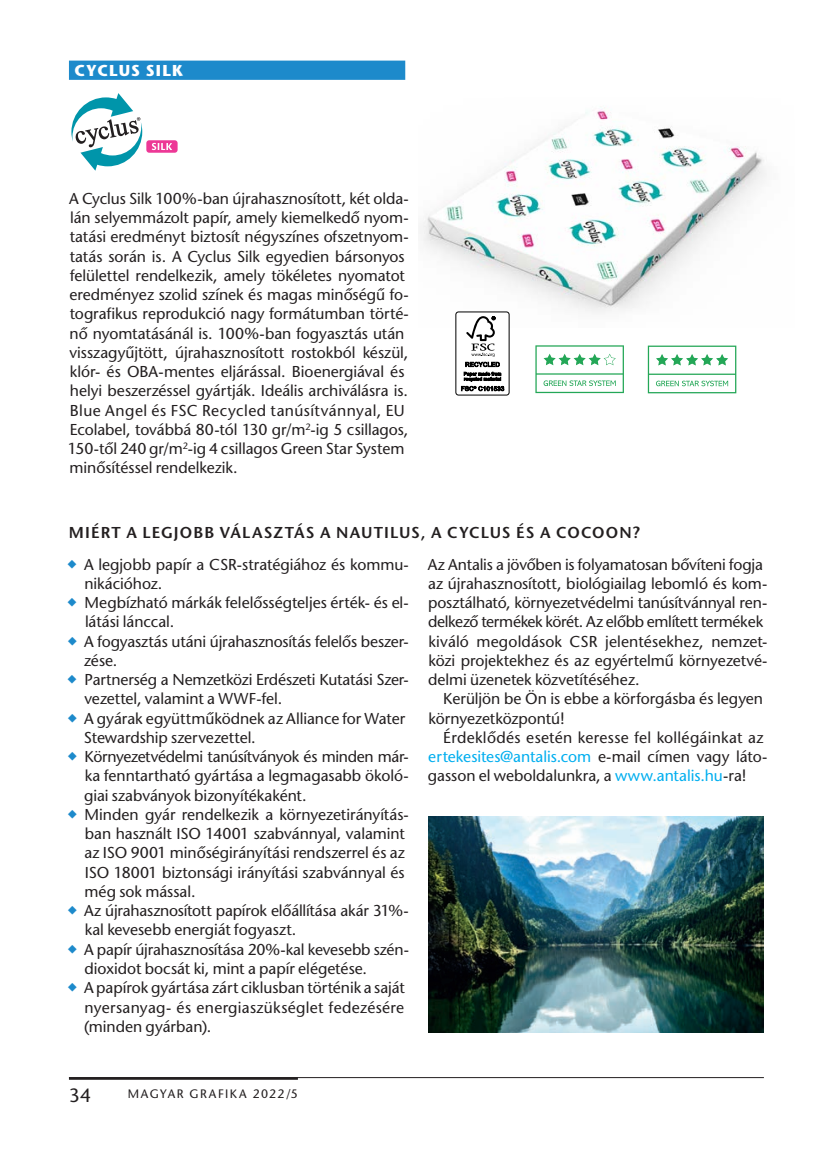
<style>
.page{position:relative;width:818px;height:1165px;background:#fff}
.page>*{position:absolute;margin:0;border:0;box-sizing:border-box;transform-origin:0 0}
.t1{font:19.25px "ITC Stone Sans";color:#231f20}
.t2{font:15.75px/19.2px "ITC Stone Sans";letter-spacing:-.005em;color:#231f20}
.t3{font:600 15.75px "ITC Stone Sans";letter-spacing:.07em;color:#231f20}
.t4{font:700 15.75px "ITC Stone Sans";letter-spacing:.07em;color:#fff}
.t5{font:12.25px "ITC Stone Sans";letter-spacing:.12em;color:#231f20}
.s1{color:#00aeef}
</style>
<div class="page">
<hr style="left:69px;top:1077px;width:694px;height:1px;background:#231f20">
<hr style="left:69px;top:1077px;width:229px;height:2px;background:#231f20">
<div style="left:69px;top:61px;width:336px;height:19px;background:#1d8acb"></div>
<svg style="left:647px;top:345px;width:89px;height:48px"></svg>
<img style="left:429px;top:817px;width:334px;height:215px">
<svg style="left:71px;top:93px;width:71px;height:78px"></svg>
<div style="left:146px;top:140px;width:31px;height:13px;background:#ed3896;border-radius:3px"></div>
<svg style="left:152px;top:143px;width:20px;height:7px"></svg>
<img style="left:420px;top:109px;width:347px;height:218px">
<svg style="left:535px;top:345px;width:89px;height:48px"></svg>
<div style="left:456px;top:312px;width:53px;height:83px;background:#fff;border-radius:3px"></div>
<div style="left:455px;top:312px;width:54px;height:83px;border:1px solid #000;border-radius:3px"></div>
<svg style="left:461px;top:316px;width:43px;height:75px"></svg>
<p class="t4" style="left:74px;top:62px;width:110px">CYCLUS SILK</p>
<p class="t2" style="left:68px;top:191px;width:342px">A Cyclus Silk 100%-ban újrahasznosított, két olda&shy;lán selyemmázolt papír, amely kiemelkedő nyom&shy;tatási eredményt biztosít négyszínes ofszetnyom&shy;tatás során is. A Cyclus Silk egyedien bársonyos felülettel rendelkezik, amely tökéletes nyomatot eredményez szolid színek és magas minőségű fo&shy;tografikus reprodukció nagy formátumban törté&shy;nő nyomtatásánál is. 100%-ban fogyasztás után visszagyűjtött, újrahasznosított rostokból készül, klór- és OBA-mentes eljárással. Bioenergiával és helyi beszerzéssel gyártják. Ideális archiválásra is.<br>Blue Angel és FSC Recycled tanúsítvánnyal, EU Ecolabel, továbbá 80-tól 130 gr/m<sup>2</sup>-ig 5 csillagos, 150-től 240 gr/m<sup>2</sup>-ig 4 csillagos Green Star System minősítéssel rendelkezik.</p>
<p class="t3" style="left:69px;top:524px;width:572px">MIÉRT A LEGJOBB VÁLASZTÁS A NAUTILUS, A CYCLUS ÉS A COCOON?</p>
<p class="t2" style="left:84px;top:556px;width:326px">A legjobb papír a CSR-stratégiához és kommu&shy;nikációhoz.<br>Megbízható márkák felelősségteljes érték- és el&shy;látási lánccal.<br>A fogyasztás utáni újrahasznosítás felelős beszer&shy;zése.<br>Partnerség a Nemzetközi Erdészeti Kutatási Szer&shy;vezettel, valamint a WWF-fel.<br>A gyárak együttműködnek az Alliance for Water Stewardship szervezettel.<br>Környezetvédelmi tanúsítványok és minden már&shy;ka fenntartható gyártása a legmagasabb ökoló&shy;giai szabványok bizonyítékaként.<br>Minden gyár rendelkezik a környezetirányítás&shy;ban használt ISO 14001 szabvánnyal, valamint az ISO 9001 minőségirányítási rendszerrel és az ISO 18001 biztonsági irányítási szabvánnyal és még sok mással.<br>Az újrahasznosított papírok előállítása akár 31%- kal kevesebb energiát fogyaszt.<br>A papír újrahasznosítása 20%-kal kevesebb szén&shy;dioxidot bocsát ki, mint a papír elégetése.<br>A papírok gyártása zárt ciklusban történik a saját nyersanyag- és energiaszükséglet fedezésére (minden gyárban).</p>
<p class="t2" style="left:428px;top:556px;width:341px">Az Antalis a jövőben is folyamatosan bővíteni fogja az újrahasznosított, biológiailag lebomló és kom&shy;posztálható, környezetvédelmi tanúsítvánnyal ren&shy;delkező termékek körét. Az előbb említett termékek kiváló megoldások CSR jelentésekhez, nemzet&shy;közi projektekhez és az egyértelmű környezetvé&shy;delmi üzenetek közvetítéséhez.</p>
<p class="t2" style="left:428px;top:691px;width:336px;text-indent:15px">Kerüljön be Ön is ebbe a körforgásba és legyen környezetközpontú!</p>
<p class="t2" style="left:428px;top:730px;width:341px;text-indent:15px">Érdeklődés esetén keresse fel kollégáinkat az <span class="s1">ertekesites@antalis.com</span> e-mail címen vagy láto&shy;gasson el weboldalunkra, a <span class="s1">www.antalis.hu</span>-ra!</p>
<p class="t1" style="left:69px;top:1085px;width:24px">34</p>
<p class="t5" style="left:128px;top:1087px;width:171px">MAGYAR GRAFIKA 2022/5</p>
</div>
